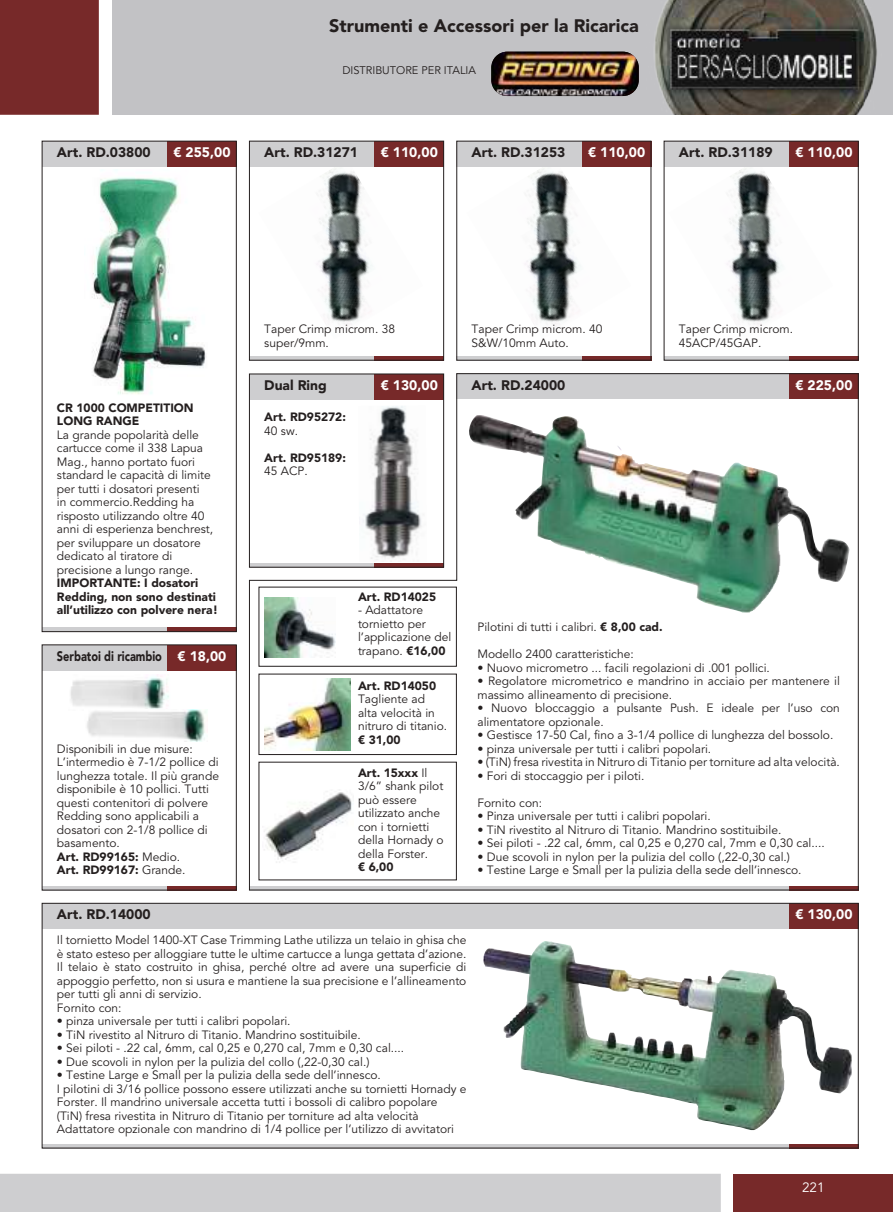
<style>
.page{position:relative;width:893px;height:1212px;background:#fff}
.page>*{position:absolute;margin:0;border:0;box-sizing:border-box;transform-origin:0 0}
.t1{font:900 18px "Avenir LT Std";color:#241f1f}
.t2{font:900 13.8px "Avenir LT Std";color:#241f1f}
.t3{font:900 13.8px "Avenir LT Std";color:#fff}
.t4{font:900 13.8px "Avenir LT Std";color:#241f1f;scale:.8 1}
.t5{font:13.5px "Avenir LT Std";color:#fff}
.t6{font:12px/13.5px "Avenir LT Std";color:#241f1f}
.t7{font:900 12px/13.5px "Avenir LT Std";color:#241f1f}
.t8{font:10.95px "Avenir LT Std";color:#241f1f}
.s1{font-weight:900}
</style>
<div class="page">
<div style="left:0;top:0;width:99px;height:115px;background:#772929"></div>
<div style="left:0;top:1174px;width:721px;height:38px;background:#ceced0"></div>
<div style="left:112px;top:0;width:781px;height:115px;background:#c2c2c5"></div>
<div style="left:733px;top:1174px;width:160px;height:38px;background:#772929"></div>
<img style="left:655px;top:0;width:222px;height:115px">
<img style="left:93px;top:177px;width:113px;height:217px">
<img style="left:317px;top:168px;width:55px;height:160px">
<img style="left:525px;top:168px;width:55px;height:160px">
<img style="left:727px;top:168px;width:55px;height:160px">
<div style="left:42px;top:141px;width:125px;height:26px;background:#ceced0"></div>
<svg style="left:42px;top:628px;width:125px;height:4px"></svg>
<svg style="left:167px;top:628px;width:69px;height:4px"></svg>
<div style="left:167px;top:141px;width:69px;height:26px;background:#772929"></div>
<div style="left:249px;top:141px;width:126px;height:26px;background:#ceced0"></div>
<hr style="left:249px;top:356px;width:126px;height:4px;background:#ceced0">
<hr style="left:375px;top:356px;width:69px;height:4px;background:#772929">
<div style="left:375px;top:141px;width:69px;height:26px;background:#772929"></div>
<div style="left:249px;top:141px;width:195px;height:219px;border:1px solid #241f1f"></div>
<div style="left:42px;top:645px;width:125px;height:25px;background:#ceced0"></div>
<svg style="left:42px;top:886px;width:125px;height:4px"></svg>
<svg style="left:167px;top:886px;width:69px;height:4px"></svg>
<div style="left:167px;top:645px;width:69px;height:25px;background:#772929"></div>
<div style="left:42px;top:903px;width:747px;height:26px;background:#ceced0"></div>
<hr style="left:42px;top:1144px;width:747px;height:4px;background:#ceced0">
<hr style="left:789px;top:1144px;width:69px;height:4px;background:#772929">
<div style="left:789px;top:903px;width:69px;height:26px;background:#772929"></div>
<div style="left:42px;top:903px;width:816px;height:245px;border:1px solid #241f1f"></div>
<div style="left:457px;top:141px;width:125px;height:26px;background:#ceced0"></div>
<svg style="left:457px;top:356px;width:125px;height:4px"></svg>
<svg style="left:582px;top:356px;width:69px;height:4px"></svg>
<div style="left:582px;top:141px;width:69px;height:26px;background:#772929"></div>
<div style="left:664px;top:141px;width:125px;height:26px;background:#ceced0"></div>
<svg style="left:664px;top:356px;width:125px;height:4px"></svg>
<svg style="left:789px;top:356px;width:69px;height:4px"></svg>
<div style="left:789px;top:141px;width:69px;height:26px;background:#772929"></div>
<img style="left:491px;top:52px;width:148px;height:44px">
<img style="left:483px;top:942px;width:368px;height:189px">
<img style="left:70px;top:674px;width:99px;height:35px">
<img style="left:87px;top:709px;width:120px;height:32px">
<svg style="left:249px;top:373px;width:610px;height:517px"></svg>
<div style="left:259px;top:674px;width:198px;height:81px;border:1px solid #241f1f"></div>
<h1 class="t1" style="left:329px;top:19px;width:311px">Strumenti e Accessori per la Ricarica</h1>
<p class="t8" style="left:342px;top:66px;width:135px">DISTRIBUTORE PER ITALIA</p>
<p class="t3" style="left:173px;top:146px;width:59px">€ 255,00</p>
<p class="t3" style="left:381px;top:146px;width:59px">€ 110,00</p>
<p class="t2" style="left:472px;top:146px;width:95px">Art. RD.31253</p>
<p class="t2" style="left:679px;top:146px;width:95px">Art. RD.31189</p>
<p class="t3" style="left:588px;top:146px;width:59px">€ 110,00</p>
<p class="t3" style="left:795px;top:146px;width:59px">€ 110,00</p>
<p class="t2" style="left:57px;top:146px;width:95px">Art. RD.03800</p>
<p class="t2" style="left:264px;top:146px;width:95px">Art. RD.31271</p>
<p class="t6" style="left:264px;top:324px;width:132px">Taper Crimp microm. 38 super/9mm.</p>
<p class="t6" style="left:472px;top:324px;width:132px">Taper Crimp microm. 40<br>S&amp;W/10mm Auto.</p>
<p class="t6" style="left:679px;top:324px;width:116px">Taper Crimp microm.<br>45ACP/45GAP.</p>
<p class="t7" style="left:57px;top:402px;width:138px">CR 1000 COMPETITION<br>LONG RANGE</p>
<p class="t6" style="left:57px;top:429px;width:158px">La grande popolarità delle cartucce come il 338 Lapua<br>Mag., hanno portato fuori standard le capacità di limite per tutti i dosatori presenti<br>in commercio.Redding ha risposto utilizzando oltre 40 anni di esperienza benchrest, per sviluppare un dosatore dedicato al tiratore di precisione a lungo range.</p>
<p class="t7" style="left:57px;top:577px;width:163px">IMPORTANTE: I dosatori<br>Redding, non sono destinati all’utilizzo con polvere nera!</p>
<p class="t4" style="left:57px;top:650px;width:133px">Serbatoi di ricambio</p>
<p class="t3" style="left:177px;top:650px;width:50px">€ 18,00</p>
<p class="t6" style="left:57px;top:743px;width:164px">Disponibili in due misure:<br>L’intermedio è 7-1/2 pollice di lunghezza totale. Il più grande disponibile è 10 pollici. Tutti questi contenitori di polvere<br>Redding sono applicabili a dosatori con 2-1/8 pollice di basamento.<br><span class="s1">Art. RD99165:</span> Medio.<br><span class="s1">Art. RD99167:</span> Grande.</p>
<p class="t2" style="left:57px;top:908px;width:95px">Art. RD.14000</p>
<p class="t2" style="left:264px;top:379px;width:64px">Dual Ring</p>
<p class="t2" style="left:471px;top:379px;width:95px">Art. RD.24000</p>
<p class="t3" style="left:381px;top:379px;width:59px">€ 130,00</p>
<p class="t3" style="left:795px;top:379px;width:59px">€ 225,00</p>
<p class="t7" style="left:264px;top:411px;width:83px">Art. RD95272:</p>
<p class="t6" style="left:264px;top:425px;width:35px">40 sw.</p>
<p class="t7" style="left:264px;top:452px;width:83px">Art. RD95189:</p>
<p class="t6" style="left:264px;top:465px;width:45px">45 ACP.</p>
<p class="t7" style="left:358px;top:591px;width:80px">Art. RD14025</p>
<p class="t6" style="left:358px;top:605px;width:95px">- Adattatore tornietto per l’applicazione del trapano. <span class="s1">€16,00</span></p>
<p class="t7" style="left:358px;top:680px;width:80px">Art. RD14050</p>
<p class="t6" style="left:358px;top:693px;width:91px">Tagliente ad alta velocità in nitruro di titanio.</p>
<p class="t7" style="left:358px;top:734px;width:44px">€ 31,00</p>
<p class="t6" style="left:358px;top:767px;width:87px"><span class="s1">Art. 15xxx</span> Il<br>3/6” shank pilot può essere utilizzato anche con i tornietti della Hornady o della Forster.</p>
<p class="t7" style="left:358px;top:861px;width:37px">€ 6,00</p>
<p class="t6" style="left:477px;top:621px;width:187px">Pilotini di tutti i calibri. <span class="s1">€ 8,00 cad.</span></p>
<p class="t6" style="left:477px;top:648px;width:158px">Modello 2400 caratteristiche:</p>
<p class="t6" style="left:477px;top:662px;width:294px">• Nuovo micrometro ... facili regolazioni di .001 pollici.</p>
<p class="t6" style="left:477px;top:675px;width:364px">• Regolatore micrometrico e mandrino in acciaio per mantenere il massimo allineamento di precisione.</p>
<p class="t6" style="left:477px;top:702px;width:364px">• Nuovo bloccaggio a pulsante Push. E ideale per l’uso con alimentatore opzionale.</p>
<p class="t6" style="left:477px;top:729px;width:357px">• Gestisce 17-50 Cal, fino a 3-1/4 pollice di lunghezza del bossolo.</p>
<p class="t6" style="left:477px;top:743px;width:235px">• pinza universale per tutti i calibri popolari.</p>
<p class="t6" style="left:477px;top:756px;width:364px">• (TiN) fresa rivestita in Nitruro di Titanio per torniture ad alta velocità.</p>
<p class="t6" style="left:477px;top:770px;width:168px">• Fori di stoccaggio per i piloti.</p>
<p class="t6" style="left:477px;top:797px;width:66px">Fornito con:</p>
<p class="t6" style="left:477px;top:810px;width:235px">• Pinza universale per tutti i calibri popolari.</p>
<p class="t6" style="left:477px;top:824px;width:305px">• TiN rivestito al Nitruro di Titanio. Mandrino sostituibile.</p>
<p class="t6" style="left:477px;top:837px;width:349px">• Sei piloti - .22 cal, 6mm, cal 0,25 e 0,270 cal, 7mm e 0,30 cal....</p>
<p class="t6" style="left:477px;top:851px;width:314px">• Due scovoli in nylon per la pulizia del collo (,22-0,30 cal.)</p>
<p class="t6" style="left:477px;top:864px;width:325px">• Testine Large e Small per la pulizia della sede dell’innesco.</p>
<p class="t3" style="left:795px;top:908px;width:59px">€ 130,00</p>
<p class="t6" style="left:57px;top:934px;width:411px">Il tornietto Model 1400-XT Case Trimming Lathe utilizza un telaio in ghisa che è stato esteso per alloggiare tutte le ultime cartucce a lunga gettata d’azione.<br>Il telaio è stato costruito in ghisa, perché oltre ad avere una superficie di appoggio perfetto, non si usura e mantiene la sua precisione e l’allineamento per tutti gli anni di servizio.<br>Fornito con:</p>
<p class="t6" style="left:57px;top:1015px;width:235px">• pinza universale per tutti i calibri popolari.</p>
<p class="t6" style="left:57px;top:1029px;width:305px">• TiN rivestito al Nitruro di Titanio. Mandrino sostituibile.</p>
<p class="t6" style="left:57px;top:1042px;width:349px">• Sei piloti - .22 cal, 6mm, cal 0,25 e 0,270 cal, 7mm e 0,30 cal....</p>
<p class="t6" style="left:57px;top:1056px;width:314px">• Due scovoli in nylon per la pulizia del collo (,22-0,30 cal.)</p>
<p class="t6" style="left:57px;top:1069px;width:411px">• Testine Large e Small per la pulizia della sede dell’innesco.<br>I pilotini di 3/16 pollice possono essere utilizzati anche su tornietti Hornady e Forster. Il mandrino universale accetta tutti i bossoli di calibro popolare<br>(TiN) fresa rivestita in Nitruro di Titanio per torniture ad alta velocità Adattatore opzionale con mandrino di 1/4 pollice per l’utilizzo di avvitatori</p>
<p class="t5" style="left:802px;top:1182px;width:24px">221</p>
</div>
